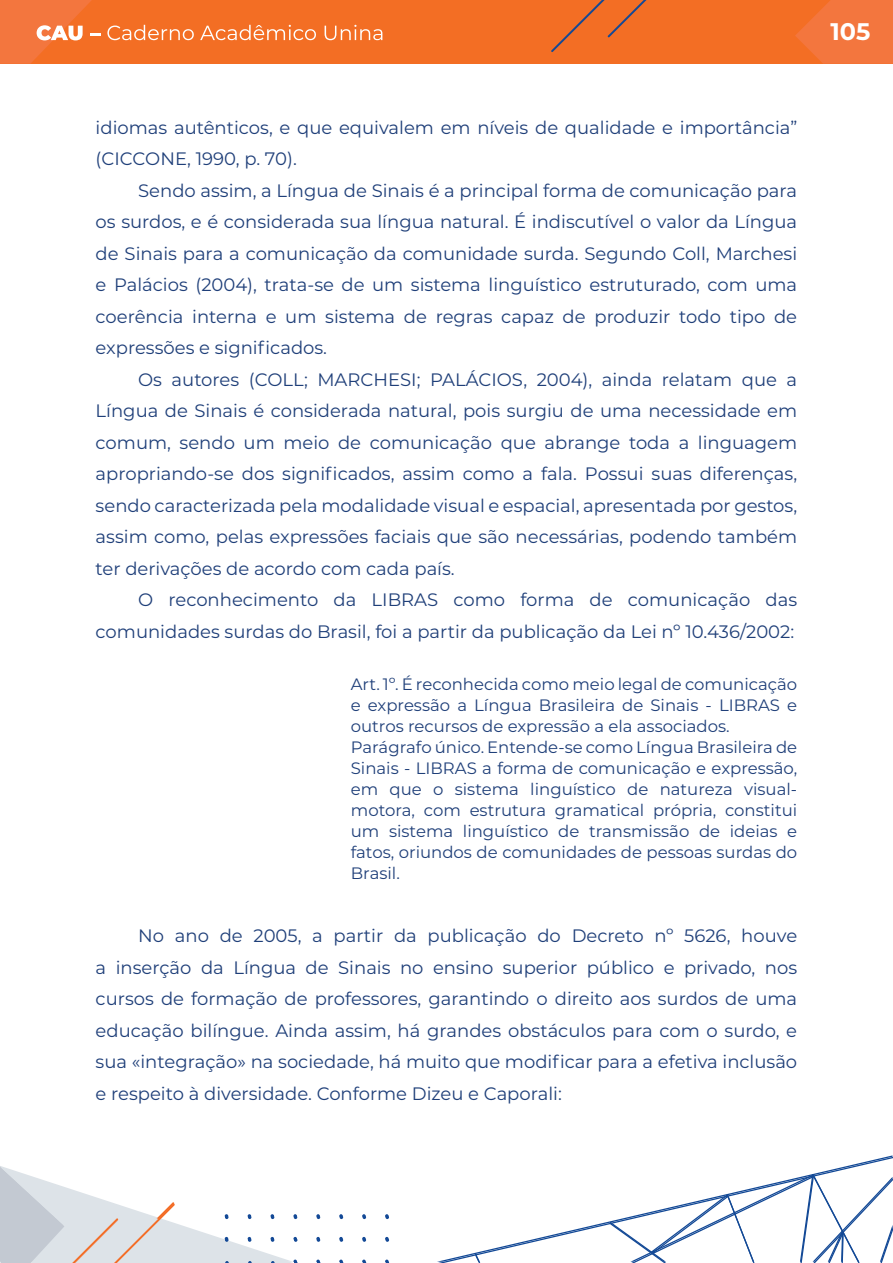
<style>
.page{position:relative;width:893px;height:1263px;background:#fff}
.page>*{position:absolute;margin:0;border:0;box-sizing:border-box;transform-origin:0 0}
.t1{font:700 24px "Montserrat";color:#fff}
.t2{font:18px/31.5px "Montserrat";color:#1f3f79;text-align:justify}
.t3{font:16.5px/21px "Montserrat";color:#1f3f79}
</style>
<div class="page">
<div style="left:0;top:0;width:893px;height:64px;background:#f36e24"></div>
<svg style="left:795px;top:0;width:98px;height:64px"></svg>
<svg style="left:0;top:0;width:100px;height:64px"></svg>
<svg style="left:107px;top:25px;width:275px;height:15px"></svg>
<svg style="left:551px;top:0;width:96px;height:52px"></svg>
<svg style="left:438px;top:1156px;width:455px;height:107px"></svg>
<svg style="left:475px;top:1253px;width:5px;height:10px"></svg>
<svg style="left:610px;top:1174px;width:283px;height:89px"></svg>
<svg style="left:316px;top:1214px;width:4px;height:5px"></svg>
<svg style="left:339px;top:1214px;width:4px;height:5px"></svg>
<svg style="left:362px;top:1214px;width:4px;height:5px"></svg>
<svg style="left:385px;top:1214px;width:4px;height:5px"></svg>
<svg style="left:316px;top:1237px;width:4px;height:5px"></svg>
<svg style="left:339px;top:1237px;width:4px;height:5px"></svg>
<svg style="left:362px;top:1237px;width:4px;height:5px"></svg>
<svg style="left:385px;top:1237px;width:4px;height:5px"></svg>
<svg style="left:316px;top:1259px;width:4px;height:4px"></svg>
<svg style="left:339px;top:1259px;width:4px;height:4px"></svg>
<svg style="left:362px;top:1259px;width:4px;height:4px"></svg>
<svg style="left:385px;top:1259px;width:4px;height:4px"></svg>
<svg style="left:0;top:1166px;width:297px;height:97px"></svg>
<p class="t2" style="left:96px;top:111px;width:703px">idiomas autênticos, e que equivalem em níveis de qualidade e importância” (CICCONE, 1990, p. 70).</p>
<p class="t2" style="left:96px;top:174px;width:703px;text-indent:43px">Sendo assim, a Língua de Sinais é a principal forma de comunicação para os surdos, e é considerada sua língua natural. É indiscutível o valor da Língua de Sinais para a comunicação da comunidade surda. Segundo Coll, Marchesi e Palácios (2004), trata-se de um sistema linguístico estruturado, com uma coerência interna e um sistema de regras capaz de produzir todo tipo de expressões e significados.</p>
<p class="t2" style="left:96px;top:363px;width:703px;text-indent:43px">Os autores (COLL; MARCHESI; PALÁCIOS, 2004), ainda relatam que a Língua de Sinais é considerada natural, pois surgiu de uma necessidade em comum, sendo um meio de comunicação que abrange toda a linguagem apropriando-se dos significados, assim como a fala. Possui suas diferenças, sendo caracterizada pela modalidade visual e espacial, apresentada por gestos, assim como, pelas expressões faciais que são necessárias, podendo também ter derivações de acordo com cada país.</p>
<p class="t2" style="left:96px;top:583px;width:703px;text-align:right">O reconhecimento da LIBRAS como forma de comunicação das comunidades surdas do Brasil, foi a partir da publicação da Lei nº 10.436/2002:</p>
<p class="t3" style="left:351px;top:673px;width:448px">Art. 1º. É reconhecida como meio legal de comunicação e expressão a Língua Brasileira de Sinais - LIBRAS e outros recursos de expressão a ela associados.<br>Parágrafo único. Entende-se como Língua Brasileira de Sinais - LIBRAS a forma de comunicação e expressão, em que o sistema linguístico de natureza visual&shy;motora, com estrutura gramatical própria, constitui um sistema linguístico de transmissão de ideias e fatos, oriundos de comunidades de pessoas surdas do Brasil.</p>
<p class="t2" style="left:96px;top:919px;width:703px;text-indent:43px">No ano de 2005, a partir da publicação do Decreto nº 5626, houve a inserção da Língua de Sinais no ensino superior público e privado, nos cursos de formação de professores, garantindo o direito aos surdos de uma educação bilíngue. Ainda assim, há grandes obstáculos para com o surdo, e sua «integração» na sociedade, há muito que modificar para a efetiva inclusão e respeito à diversidade. Conforme Dizeu e Caporali:</p>
<h1 class="t1" style="left:830px;top:14px;width:41px">105</h1>
</div>
